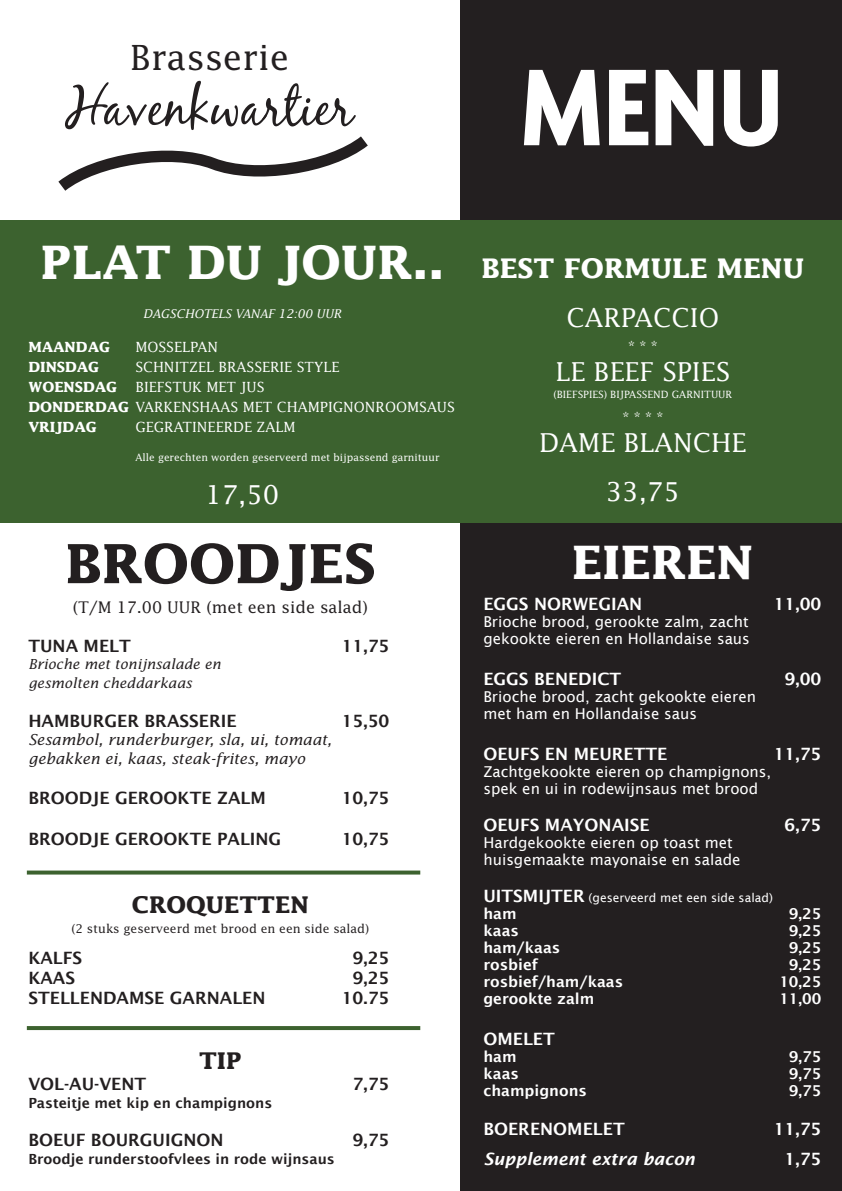
<style>
.page{position:relative;width:842px;height:1191px;background:#fff}
.page>*{position:absolute;margin:0;border:0;box-sizing:border-box;transform-origin:0 0}
.t1{font:700 condensed 118.1px "Agenda";color:#fff}
.t2{font:700 54px "Lucida";color:#231f20}
.t3{font:53.5px "Black Jack";color:#231f20}
.t4{font:700 46px "Lucida";color:#fff}
.t5{font:34.7px "Lucida";color:#231f20}
.t6{font:700 27px "Lucida";color:#fff}
.t7{font:26px "Lucida";color:#fff}
.t8{font:700 23px "Lucida";color:#231f20}
.t9{font:600 17px "Lucida Sans";color:#231f20}
.t10{font:600 17px "Lucida Sans";color:#fff}
.t11{font:italic 600 17px "Lucida Sans";color:#fff}
.t12{font:16px "Lucida";color:#231f20}
.t13{font:15px "Lucida Sans";color:#fff}
.t14{font:600 15px "Lucida Sans";color:#fff}
.t15{font:italic 15px "Lucida";color:#231f20}
.t16{font:14px "Lucida";color:#fff}
.t17{font:600 14px "Lucida Sans";color:#231f20}
.t18{font:700 14px "Lucida";color:#fff}
.t19{font:italic 13.9px "Lucida";color:#231f20}
.t20{font:12px "Lucida";color:#231f20}
.t21{font:12px "Lucida Sans";color:#fff}
.t22{font:italic 12px "Lucida";color:#fff}
.t23{font:10px "Lucida";color:#fff}
.s1{font-weight:700}
.s2{font-weight:600;font-size:17px}
</style>
<div class="page">
<div style="left:461px;top:0;width:381px;height:1191px;background:#231f20"></div>
<div style="left:0;top:220px;width:842px;height:303px;background:#3c622f"></div>
<svg style="left:58px;top:136px;width:310px;height:55px"></svg>
<svg style="left:27px;top:870px;width:393px;height:4px;background:#57784c"></svg>
<svg style="left:27px;top:1026px;width:393px;height:4px;background:#3f6432"></svg>
<p class="t5" style="left:130px;top:36px;width:161px">Brasserie</p>
<p class="t3" style="left:66px;top:75px;width:289px">Havenkwartier</p>
<p class="t1" style="left:520px;top:38px;width:265px">MENU</p>
<p class="t4" style="left:41px;top:235px;width:405px">PLAT DU JOUR..</p>
<p class="t22" style="left:143px;top:306px;width:200px">DAGSCHOTELS VANAF 12:00 UUR</p>
<p class="t18" style="left:28px;top:338px;width:83px">MAANDAG</p>
<p class="t16" style="left:135px;top:338px;width:84px">MOSSELPAN</p>
<p class="t18" style="left:28px;top:358px;width:73px">DINSDAG</p>
<p class="t16" style="left:135px;top:358px;width:206px">SCHNITZEL BRASSERIE STYLE</p>
<p class="t18" style="left:28px;top:378px;width:90px">WOENSDAG</p>
<p class="t16" style="left:135px;top:378px;width:131px">BIEFSTUK MET JUS</p>
<p class="t16" style="left:28px;top:398px;width:428px"><span class="s1">DONDERDAG</span> VARKENSHAAS MET CHAMPIGNONROOMSAUS</p>
<p class="t18" style="left:28px;top:418px;width:70px">VRIJDAG</p>
<p class="t16" style="left:135px;top:418px;width:162px">GEGRATINEERDE ZALM</p>
<p class="t23" style="left:135px;top:451px;width:306px">Alle gerechten worden geserveerd met bijpassend garnituur</p>
<p class="t7" style="left:205px;top:479px;width:76px">17,50</p>
<p class="t2" style="left:65px;top:531px;width:312px">BROODJES</p>
<p class="t12" style="left:73px;top:597px;width:297px">(T/M 17.00 UUR (met een side salad)</p>
<p class="t9" style="left:28px;top:636px;width:104px">TUNA MELT</p>
<p class="t9" style="left:342px;top:636px;width:49px">11,75</p>
<p class="t19" style="left:28px;top:655px;width:194px">Brioche met tonijnsalade en</p>
<p class="t19" style="left:28px;top:674px;width:165px">gesmolten cheddarkaas</p>
<p class="t9" style="left:28px;top:711px;width:210px">HAMBURGER BRASSERIE</p>
<p class="t9" style="left:342px;top:711px;width:49px">15,50</p>
<p class="t15" style="left:28px;top:730px;width:305px">Sesambol, runderburger, sla, ui, tomaat,</p>
<p class="t15" style="left:28px;top:749px;width:278px">gebakken ei, kaas, steak-frites, mayo</p>
<p class="t9" style="left:28px;top:788px;width:239px">BROODJE GEROOKTE ZALM</p>
<p class="t9" style="left:342px;top:788px;width:49px">10,75</p>
<p class="t9" style="left:28px;top:829px;width:254px">BROODJE GEROOKTE PALING</p>
<p class="t9" style="left:342px;top:829px;width:49px">10,75</p>
<p class="t8" style="left:132px;top:891px;width:179px">CROQUETTEN</p>
<p class="t20" style="left:71px;top:921px;width:299px">(2 stuks geserveerd met brood en een side salad)</p>
<p class="t9" style="left:28px;top:947px;width:55px">KALFS</p>
<p class="t9" style="left:353px;top:947px;width:38px">9,25</p>
<p class="t9" style="left:28px;top:968px;width:48px">KAAS</p>
<p class="t9" style="left:353px;top:968px;width:38px">9,25</p>
<p class="t9" style="left:28px;top:988px;width:239px">STELLENDAMSE GARNALEN</p>
<p class="t9" style="left:342px;top:988px;width:49px">10.75</p>
<p class="t8" style="left:199px;top:1047px;width:44px">TIP</p>
<p class="t9" style="left:28px;top:1074px;width:119px">VOL-AU-VENT</p>
<p class="t9" style="left:353px;top:1074px;width:38px">7,75</p>
<p class="t17" style="left:28px;top:1094px;width:245px">Pasteitje met kip en champignons</p>
<p class="t9" style="left:28px;top:1130px;width:197px">BOEUF BOURGUIGNON</p>
<p class="t9" style="left:353px;top:1130px;width:38px">9,75</p>
<p class="t17" style="left:28px;top:1151px;width:308px">Broodje runderstoofvlees in rode wijnsaus</p>
<p class="t6" style="left:481px;top:252px;width:324px">BEST FORMULE MENU</p>
<p class="t7" style="left:566px;top:302px;width:154px">CARPACCIO</p>
<p class="t16" style="left:628px;top:338px;width:31px">* * *</p>
<p class="t7" style="left:556px;top:356px;width:176px">LE BEEF SPIES</p>
<p class="t23" style="left:553px;top:389px;width:180px">(BIEFSPIES) BIJPASSEND GARNITUUR</p>
<p class="t16" style="left:622px;top:409px;width:42px">* * * *</p>
<p class="t7" style="left:539px;top:427px;width:209px">DAME BLANCHE</p>
<p class="t7" style="left:606px;top:475px;width:76px">33,75</p>
<p class="t4" style="left:572px;top:535px;width:183px">EIEREN</p>
<p class="t10" style="left:483px;top:594px;width:161px">EGGS NORWEGIAN</p>
<p class="t10" style="left:774px;top:594px;width:49px">11,00</p>
<p class="t13" style="left:483px;top:613px;width:267px">Brioche brood, gerookte zalm, zacht</p>
<p class="t13" style="left:483px;top:630px;width:268px">gekookte eieren en Hollandaise saus</p>
<p class="t10" style="left:483px;top:669px;width:139px">EGGS BENEDICT</p>
<p class="t10" style="left:785px;top:669px;width:38px">9,00</p>
<p class="t13" style="left:483px;top:688px;width:274px">Brioche brood, zacht gekookte eieren</p>
<p class="t13" style="left:483px;top:705px;width:215px">met ham en Hollandaise saus</p>
<p class="t10" style="left:483px;top:744px;width:186px">OEUFS EN MEURETTE</p>
<p class="t10" style="left:774px;top:744px;width:49px">11,75</p>
<p class="t13" style="left:483px;top:763px;width:289px">Zachtgekookte eieren op champignons,</p>
<p class="t13" style="left:483px;top:780px;width:276px">spek en ui in rodewijnsaus met brood</p>
<p class="t10" style="left:483px;top:815px;width:168px">OEUFS MAYONAISE</p>
<p class="t10" style="left:785px;top:815px;width:38px">6,75</p>
<p class="t13" style="left:483px;top:834px;width:251px">Hardgekookte eieren op toast met</p>
<p class="t13" style="left:483px;top:851px;width:259px">huisgemaakte mayonaise en salade</p>
<p class="t21" style="left:483px;top:891px;width:291px"><span class="s2">UITSMIJTER</span> (geserveerd met een side salad)</p>
<p class="t14" style="left:483px;top:905px;width:35px">ham</p>
<p class="t14" style="left:789px;top:905px;width:34px">9,25</p>
<p class="t14" style="left:483px;top:922px;width:37px">kaas</p>
<p class="t14" style="left:789px;top:922px;width:34px">9,25</p>
<p class="t14" style="left:483px;top:939px;width:79px">ham/kaas</p>
<p class="t14" style="left:789px;top:939px;width:34px">9,25</p>
<p class="t14" style="left:483px;top:956px;width:56px">rosbief</p>
<p class="t14" style="left:789px;top:956px;width:34px">9,25</p>
<p class="t14" style="left:483px;top:973px;width:141px">rosbief/ham/kaas</p>
<p class="t14" style="left:779px;top:973px;width:44px">10,25</p>
<p class="t14" style="left:483px;top:990px;width:112px">gerookte zalm</p>
<p class="t14" style="left:779px;top:990px;width:44px">11,00</p>
<p class="t10" style="left:483px;top:1029px;width:73px">OMELET</p>
<p class="t14" style="left:483px;top:1048px;width:35px">ham</p>
<p class="t14" style="left:789px;top:1048px;width:34px">9,75</p>
<p class="t14" style="left:483px;top:1065px;width:37px">kaas</p>
<p class="t14" style="left:789px;top:1065px;width:34px">9,75</p>
<p class="t14" style="left:483px;top:1082px;width:105px">champignons</p>
<p class="t14" style="left:789px;top:1082px;width:34px">9,75</p>
<p class="t10" style="left:483px;top:1118px;width:143px">BOERENOMELET</p>
<p class="t10" style="left:774px;top:1118px;width:49px">11,75</p>
<p class="t11" style="left:483px;top:1148px;width:213px">Supplement extra bacon</p>
<p class="t10" style="left:785px;top:1148px;width:38px">1,75</p>
</div>
